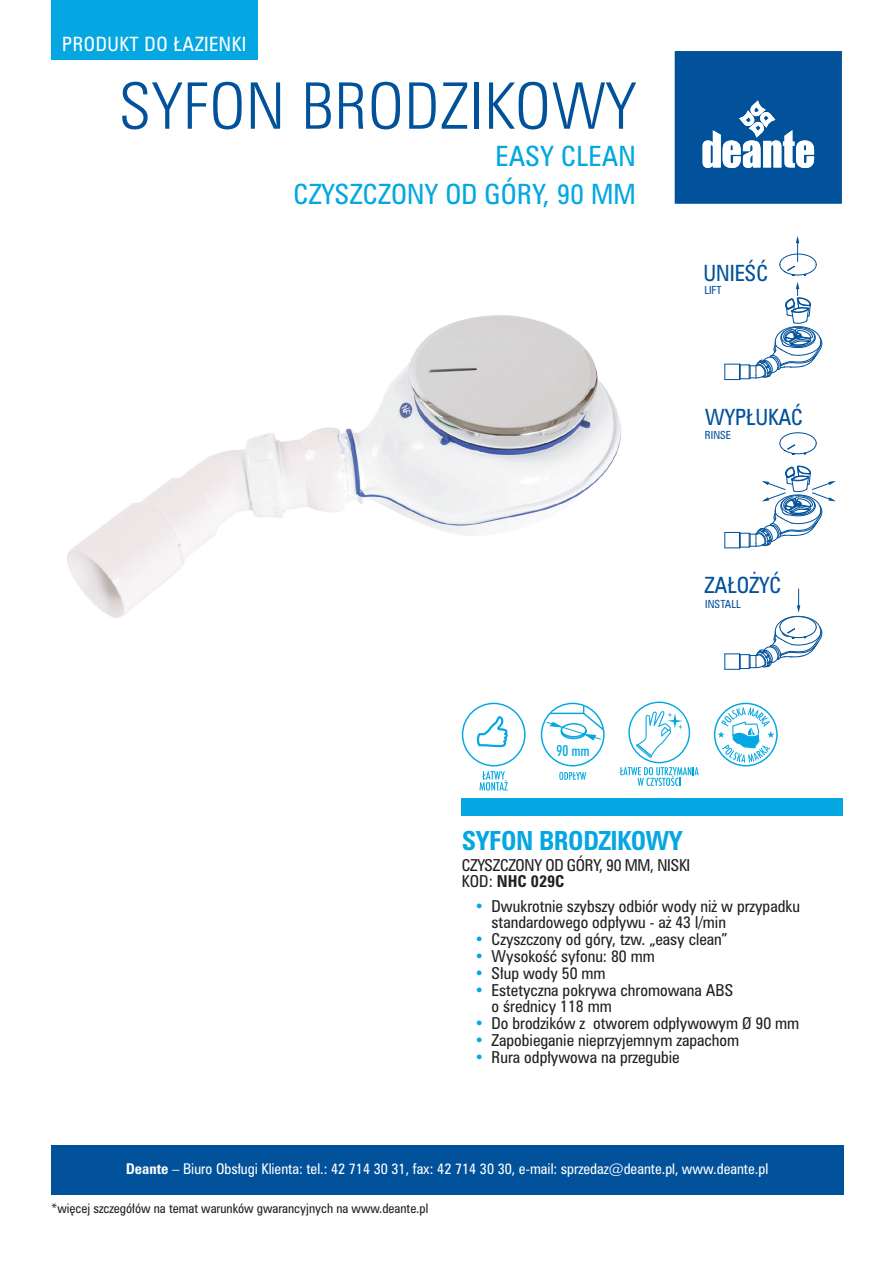
<style>
.page{position:relative;width:893px;height:1263px;background:#fff}
.page>*{position:absolute;margin:0;border:0;box-sizing:border-box;transform-origin:0 0}
.t1{font:58.5px "Zurich Lt Cn PL";letter-spacing:.02em;color:#01519b}
.t2{font:25.5px/37.5px "Zurich Cn PL";letter-spacing:.01em;color:#04a7e1;text-align:right}
.t3{font:700 24px "Zurich Cn PL";letter-spacing:-.02em;color:#04a7e1}
.t4{font:20.4px "Zurich Cn PL";color:#01519b}
.t5{font:18px "Zurich Cn PL";letter-spacing:.03em;color:#fff}
.t6{font:500 condensed 15.3px "Futura BT";color:#04a7e1}
.t7{font:15px/16.8px "Zurich Cn PL";color:#231f20}
.t8{font:15px/16.8px "Zurich Cn PL";letter-spacing:-.02em;color:#231f20}
.t9{font:13.5px "Zurich Cn PL";color:#fff}
.t10{font:12px "Zurich Cn PL";color:#231f20}
.t11{font:10.2px "Zurich Cn PL";color:#01519b}
.s1{font-weight:700}
.s2{color:#04a7e1}
</style>
<div class="page">
<div style="left:462px;top:798px;width:381px;height:18px;background:#04a7e1"></div>
<div style="left:51px;top:1145px;width:792px;height:50px;background:#01519b"></div>
<svg style="left:675px;top:51px;width:167px;height:153px"></svg>
<svg style="left:714px;top:703px;width:64px;height:63px"></svg>
<div style="left:51px;top:0;width:206px;height:60px;background:#04a7e1"></div>
<img style="left:67px;top:315px;width:554px;height:303px">
<svg style="left:620px;top:701px;width:79px;height:85px"></svg>
<svg style="left:541px;top:703px;width:64px;height:63px"></svg>
<svg style="left:559px;top:772px;width:27px;height:8px"></svg>
<svg style="left:462px;top:703px;width:64px;height:87px"></svg>
<svg style="left:779px;top:236px;width:38px;height:40px"></svg>
<svg style="left:724px;top:282px;width:98px;height:98px"></svg>
<svg style="left:779px;top:432px;width:38px;height:23px"></svg>
<svg style="left:724px;top:465px;width:112px;height:84px"></svg>
<svg style="left:724px;top:589px;width:98px;height:81px"></svg>
<p class="t5" style="left:62px;top:32px;width:186px">Produkt do Łazienki</p>
<h1 class="t1" style="left:119px;top:67px;width:519px">SYFON BRODZIKOWY</h1>
<h2 class="t2" style="left:293px;top:137px;width:344px">easy clean<br>czyszczony od góry, 90 mm</h2>
<p class="t6" style="left:557px;top:741px;width:35px">90 mm</p>
<h3 class="t4" style="left:703px;top:260px;width:66px">UNIEŚĆ</h3>
<p class="t11" style="left:704px;top:284px;width:19px">LIFT</p>
<h3 class="t4" style="left:705px;top:404px;width:99px">WYPŁUKAĆ</h3>
<p class="t11" style="left:705px;top:428px;width:28px">RINSE</p>
<h3 class="t4" style="left:705px;top:571px;width:78px">ZAŁOŻYĆ</h3>
<p class="t11" style="left:705px;top:597px;width:37px">INSTALL</p>
<h3 class="t3" style="left:462px;top:825px;width:222px">SYFON BRODZIKOWY</h3>
<p class="t8" style="left:462px;top:856px;width:230px">czyszczony od góry, 90 mm, niski<br>KOD: <span class="s1">NHC 029C</span></p>
<p class="t7" style="left:492px;top:897px;width:310px;text-indent:-17px"><span class="s2">•</span> Dwukrotnie szybszy odbiór wody niż w przypadku standardowego odpływu - aż 43 l/min</p>
<p class="t7" style="left:475px;top:931px;width:255px"><span class="s2">•</span> Czyszczony od góry, tzw. „easy clean”</p>
<p class="t7" style="left:475px;top:948px;width:182px"><span class="s2">•</span> Wysokość syfonu: 80 mm</p>
<p class="t7" style="left:475px;top:964px;width:133px"><span class="s2">•</span> Słup wody 50 mm</p>
<p class="t7" style="left:492px;top:981px;width:242px;text-indent:-17px"><span class="s2">•</span> Estetyczna pokrywa chromowana ABS o średnicy 118 mm</p>
<p class="t7" style="left:475px;top:1015px;width:326px"><span class="s2">•</span> Do brodzików z otworem odpływowym Ø 90 mm</p>
<p class="t7" style="left:475px;top:1032px;width:266px"><span class="s2">•</span> Zapobieganie nieprzyjemnym zapachom</p>
<p class="t7" style="left:475px;top:1048px;width:207px"><span class="s2">•</span> Rura odpływowa na przegubie</p>
<p class="t9" style="left:126px;top:1160px;width:644px"><span class="s1">DEANTE</span> – Biuro Obsługi Klienta: tel.: 42 714 30 31, fax: 42 714 30 30, e-mail: sprzedaz@deante.pl, www.deante.pl</p>
<p class="t10" style="left:51px;top:1200px;width:379px">*więcej szczegółów na temat warunków gwarancyjnych na www.deante.pl</p>
</div>
